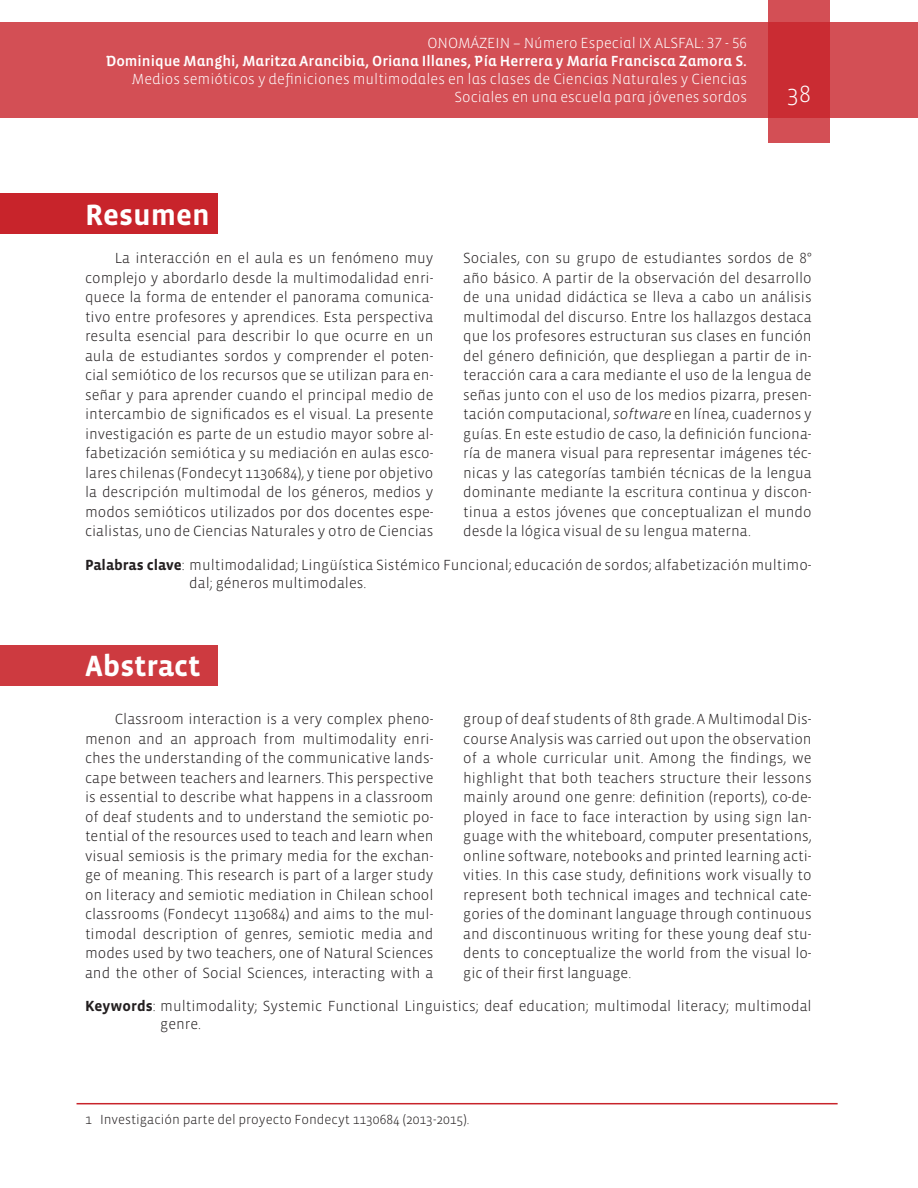
<style>
.page{position:relative;width:918px;height:1188px;background:#fff}
.page>*{position:absolute;margin:0;border:0;box-sizing:border-box;transform-origin:0 0}
.t1{font:700 30px "Vista Sans";color:#fff}
.t2{font:300 24px "Vista Sans";color:#fff}
.Textos{font:300 15px/19.5px "Vista Sans";color:#231f20;text-align:justify}
.t3{font:300 15px/18px "Vista Sans Alt";color:#fff;text-align:right}
.t4{font:15px "Vista Sans Alt Med";color:#fff}
.Textos_figuras{font:300 13.5px "Vista Sans";color:#231f20}
.s1{font-style:italic}
.s2{font-weight:700}
</style>
<div class="page">
<div style="left:0;top:23px;width:918px;height:95px;background:#d34f55"></div>
<svg style="left:768px;top:0;width:62px;height:143px;background:#cc373e"></svg>
<div style="left:0;top:193px;width:217px;height:41px;background:#c8242b"></div>
<div style="left:0;top:645px;width:217px;height:40px;background:#cd3a40"></div>
<hr style="left:77px;top:1103px;width:761px;height:1px;background:#c8242b">
<p class="t3" style="left:427px;top:35px;width:321px">ONOMÁZEIN – Número Especial IX ALSFAL: 37 - 56</p>
<p class="t4" style="left:106px;top:54px;width:643px">Dominique Manghi, Maritza Arancibia, Oriana Illanes, Pía Herrera y María Francisca Zamora S.</p>
<p class="t3" style="left:132px;top:71px;width:617px">Medios semióticos y definiciones multimodales en las clases de Ciencias Naturales y Ciencias<br>Sociales en una escuela para jóvenes sordos</p>
<p class="t1" style="left:85px;top:199px;width:126px">Resumen</p>
<p class="t2" style="left:787px;top:82px;width:25px">38</p>
<p class="Textos" style="left:85px;top:249px;width:350px;text-indent:30px">La interacción en el aula es un fenómeno muy complejo y abordarlo desde la multimodalidad enri&shy;quece la forma de entender el panorama comunica&shy;tivo entre profesores y aprendices. Esta perspectiva resulta esencial para describir lo que ocurre en un aula de estudiantes sordos y comprender el poten&shy;cial semiótico de los recursos que se utilizan para en&shy;señar y para aprender cuando el principal medio de intercambio de significados es el visual. La presente investigación es parte de un estudio mayor sobre al&shy;fabetización semiótica y su mediación en aulas esco&shy;lares chilenas (Fondecyt 1130684), y tiene por objetivo la descripción multimodal de los géneros, medios y modos semióticos utilizados por dos docentes espe&shy;cialistas, uno de Ciencias Naturales y otro de Ciencias</p>
<p class="Textos" style="left:463px;top:249px;width:350px">Sociales, con su grupo de estudiantes sordos de 8° año básico. A partir de la observación del desarrollo de una unidad didáctica se lleva a cabo un análisis multimodal del discurso. Entre los hallazgos destaca que los profesores estructuran sus clases en función del género definición, que despliegan a partir de in&shy;teracción cara a cara mediante el uso de la lengua de señas junto con el uso de los medios pizarra, presen&shy;tación computacional, <span class="s1">software</span> en línea, cuadernos y guías. En este estudio de caso, la definición funciona&shy;ría de manera visual para representar imágenes téc&shy;nicas y las categorías también técnicas de la lengua dominante mediante la escritura continua y discon&shy;tinua a estos jóvenes que conceptualizan el mundo desde la lógica visual de su lengua materna.</p>
<p class="Textos" style="left:85px;top:555px;width:728px"><span class="s2">Palabras clave</span>: multimodalidad; Lingüística Sistémico Funcional; educación de sordos; alfabetización multimo-</p>
<p class="Textos" style="left:189px;top:573px;width:179px">dal; géneros multimodales.</p>
<p class="t1" style="left:85px;top:651px;width:117px">Abstract</p>
<p class="Textos" style="left:85px;top:710px;width:350px;text-indent:30px">Classroom interaction is a very complex pheno&shy;menon and an approach from multimodality enri&shy;ches the understanding of the communicative lands&shy;cape between teachers and learners. This perspective is essential to describe what happens in a classroom of deaf students and to understand the semiotic po&shy;tential of the resources used to teach and learn when visual semiosis is the primary media for the exchan&shy;ge of meaning. This research is part of a larger study on literacy and semiotic mediation in Chilean school classrooms (Fondecyt 1130684) and aims to the mul&shy;timodal description of genres, semiotic media and modes used by two teachers, one of Natural Sciences and the other of Social Sciences, interacting with a</p>
<p class="Textos" style="left:463px;top:710px;width:350px">group of deaf students of 8th grade. A Multimodal Dis&shy;course Analysis was carried out upon the observation of a whole curricular unit. Among the findings, we highlight that both teachers structure their lessons mainly around one genre: definition (reports), co-de&shy;ployed in face to face interaction by using sign lan&shy;guage with the whiteboard, computer presentations, online software, notebooks and printed learning acti&shy;vities. In this case study, definitions work visually to represent both technical images and technical cate&shy;gories of the dominant language through continuous and discontinuous writing for these young deaf stu&shy;dents to conceptualize the world from the visual lo&shy;gic of their first language.</p>
<p class="Textos" style="left:85px;top:996px;width:728px"><span class="s2">Keywords</span>: multimodality; Systemic Functional Linguistics; deaf education; multimodal literacy; multimodal</p>
<p class="Textos" style="left:160px;top:1014px;width:42px">genre.</p>
<p class="Textos_figuras" style="left:85px;top:1112px;width:386px">1 Investigación parte del proyecto Fondecyt 1130684 (2013-2015).</p>
</div>
